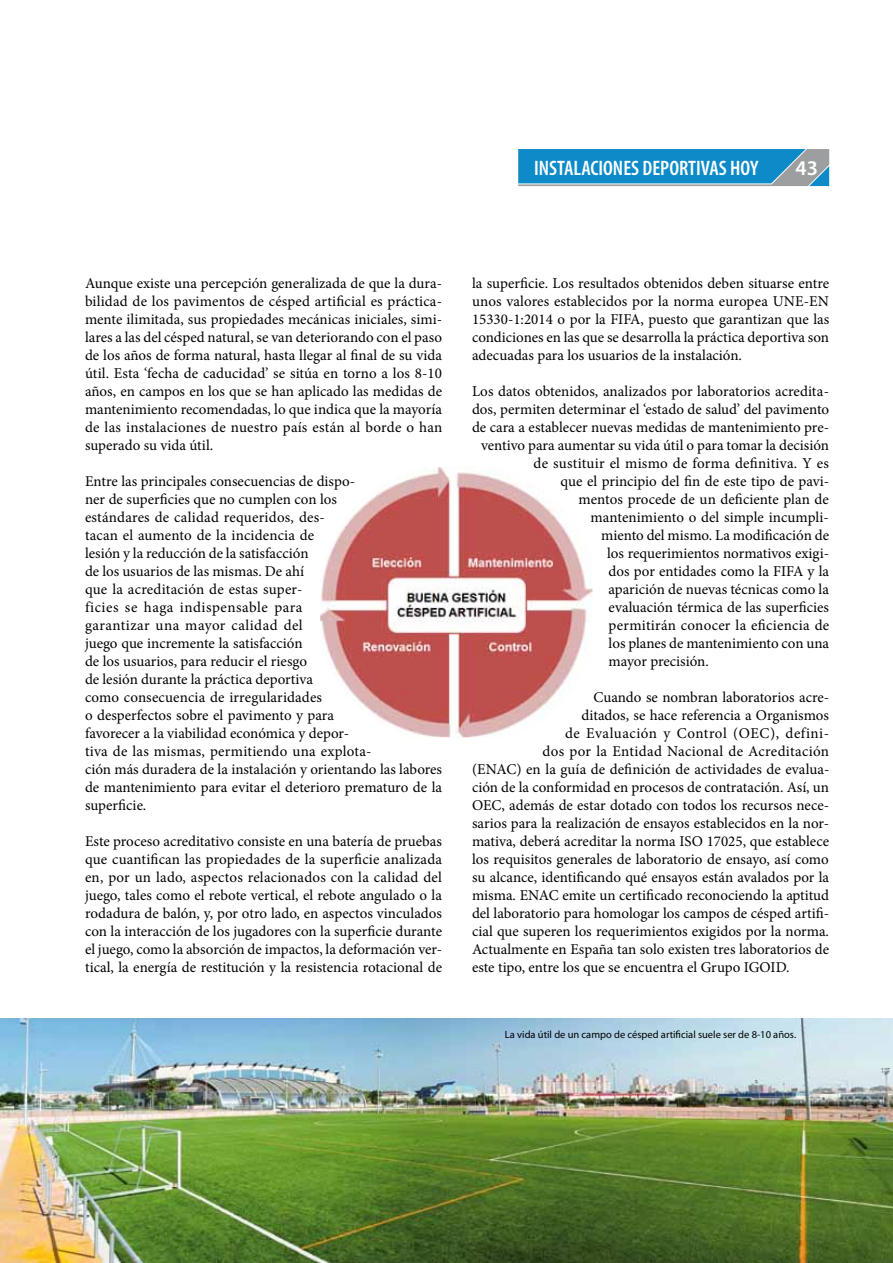
<style>
.page{position:relative;width:893px;height:1263px;background:#fff}
.page>*{position:absolute;margin:0;border:0;box-sizing:border-box;transform-origin:0 0}
.t1{font:600 condensed 21px "Myriad Pro";color:#fff}
.t2{font:600 21px "Myriad Pro";color:#fff}
.t3{font:15px/18px "Minion Pro";color:#000;text-align:justify}
.t4{font:15px "Minion Pro";letter-spacing:.02em;color:#000}
.t5{font:15px "Minion Pro";letter-spacing:.035em;color:#000}
.t6{font:10.5px "Myriad Pro";color:#000}
</style>
<div class="page">
<svg style="left:518px;top:149px;width:311px;height:37px;background:#2891c3"></svg>
<img style="left:320px;top:467px;width:272px;height:270px">
<img style="left:0;top:1018px;width:893px;height:245px">
<h1 class="t1" style="left:534px;top:156px;width:226px">INSTALACIONES DEPORTIVAS HOY</h1>
<h1 class="t2" style="left:796px;top:155px;width:24px">43</h1>
<p class="t3" style="left:85px;top:274px;width:359px">Aunque existe una percepción generalizada de que la dura&shy;bilidad de los pavimentos de césped artificial es práctica&shy;mente ilimitada, sus propiedades mecánicas iniciales, simi&shy;lares a las del césped natural, se van deteriorando con el paso de los años de forma natural, hasta llegar al final de su vida útil. Esta ‘fecha de caducidad’ se sitúa en torno a los 8-10 años, en campos en los que se han aplicado las medidas de mantenimiento recomendadas, lo que indica que la mayoría de las instalaciones de nuestro país están al borde o han superado su vida útil.</p>
<p class="t3" style="left:85px;top:472px;width:359px;text-align:left">Entre las principales consecuencias de dispo-<br>ner de superficies que no cumplen con los<br>estándares de calidad requeridos, des-<br>tacan el aumento de la incidencia de<br>lesión y la reducción de la satisfacción<br>de los usuarios de las mismas. De ahí<br>que la acreditación de estas super-<br>ficies se haga indispensable para<br>garantizar una mayor calidad del<br>juego que incremente la satisfacción<br>de los usuarios, para reducir el riesgo<br>de lesión durante la práctica deportiva<br>como consecuencia de irregularidades<br>o desperfectos sobre el pavimento y para<br>favorecer a la viabilidad económica y depor-<br>tiva de las mismas, permitiendo una explota-<br>ción más duradera de la instalación y orientando las labores de mantenimiento para evitar el deterioro prematuro de la superficie.</p>
<p class="t3" style="left:85px;top:832px;width:359px">Este proceso acreditativo consiste en una batería de pruebas que cuantifican las propiedades de la superficie analizada en, por un lado, aspectos relacionados con la calidad del juego, tales como el rebote vertical, el rebote angulado o la rodadura de balón, y, por otro lado, en aspectos vinculados con la interacción de los jugadores con la superficie durante el juego, como la absorción de impactos, la deformación ver&shy;tical, la energía de restitución y la resistencia rotacional de</p>
<p class="t3" style="left:472px;top:274px;width:359px">la superficie. Los resultados obtenidos deben situarse entre unos valores establecidos por la norma europea UNE-EN 15330-1:2014 o por la FIFA, puesto que garantizan que las condiciones en las que se desarrolla la práctica deportiva son adecuadas para los usuarios de la instalación.</p>
<p class="t3" style="left:472px;top:382px;width:359px">Los datos obtenidos, analizados por laboratorios acredita-</p>
<p class="t3" style="left:472px;top:400px;width:359px">dos, permiten determinar el ‘estado de salud’ del pavimento</p>
<p class="t3" style="left:472px;top:418px;width:359px">de cara a establecer nuevas medidas de mantenimiento pre-</p>
<p class="t3" style="left:481px;top:436px;width:349px">ventivo para aumentar su vida útil o para tomar la decisión</p>
<p class="t4" style="left:534px;top:453px;width:297px">de sustituir el mismo de forma definitiva. Y es</p>
<p class="t3" style="left:561px;top:472px;width:270px">que el principio del fin de este tipo de pavi-</p>
<p class="t3" style="left:579px;top:490px;width:252px">mentos procede de un deficiente plan de</p>
<p class="t3" style="left:591px;top:508px;width:240px">mantenimiento o del simple incumpli-</p>
<p class="t3" style="left:601px;top:526px;width:230px">miento del mismo. La modificación de</p>
<p class="t3" style="left:607px;top:544px;width:223px">los requerimientos normativos exigi-</p>
<p class="t3" style="left:609px;top:562px;width:222px">dos por entidades como la FIFA y la</p>
<p class="t3" style="left:609px;top:580px;width:222px">aparición de nuevas técnicas como la</p>
<p class="t3" style="left:609px;top:598px;width:222px">evaluación térmica de las superficies</p>
<p class="t3" style="left:609px;top:616px;width:222px">permitirán conocer la eficiencia de</p>
<p class="t3" style="left:609px;top:634px;width:222px">los planes de mantenimiento con una</p>
<p class="t3" style="left:609px;top:652px;width:102px">mayor precisión.</p>
<p class="t3" style="left:594px;top:688px;width:237px">Cuando se nombran laboratorios acre-</p>
<p class="t3" style="left:582px;top:706px;width:249px">ditados, se hace referencia a Organismos</p>
<p class="t5" style="left:565px;top:723px;width:266px">de Evaluación y Control (OEC), defini-</p>
<p class="t4" style="left:543px;top:741px;width:288px">dos por la Entidad Nacional de Acreditación</p>
<p class="t3" style="left:472px;top:760px;width:359px">(ENAC) en la guía de definición de actividades de evalua-</p>
<p class="t3" style="left:472px;top:778px;width:359px">ción de la conformidad en procesos de contratación. Así, un</p>
<p class="t3" style="left:472px;top:796px;width:359px">OEC, además de estar dotado con todos los recursos nece-</p>
<p class="t3" style="left:472px;top:814px;width:359px">sarios para la realización de ensayos establecidos en la nor-</p>
<p class="t3" style="left:472px;top:832px;width:359px">mativa, deberá acreditar la norma ISO 17025, que establece</p>
<p class="t3" style="left:472px;top:850px;width:358px">los requisitos generales de laboratorio de ensayo, así como</p>
<p class="t3" style="left:472px;top:868px;width:359px">su alcance, identificando qué ensayos están avalados por la</p>
<p class="t3" style="left:472px;top:886px;width:359px">misma. ENAC emite un certificado reconociendo la aptitud</p>
<p class="t3" style="left:472px;top:904px;width:359px">del laboratorio para homologar los campos de césped artifi-</p>
<p class="t3" style="left:472px;top:922px;width:359px">cial que superen los requerimientos exigidos por la norma.</p>
<p class="t3" style="left:472px;top:940px;width:359px">Actualmente en España tan solo existen tres laboratorios de</p>
<p class="t3" style="left:472px;top:958px;width:319px">este tipo, entre los que se encuentra el Grupo IGOID.</p>
<p class="t6" style="left:505px;top:1028px;width:293px">La vida útil de un campo de césped artificial suele ser de 8-10 años.</p>
</div>
